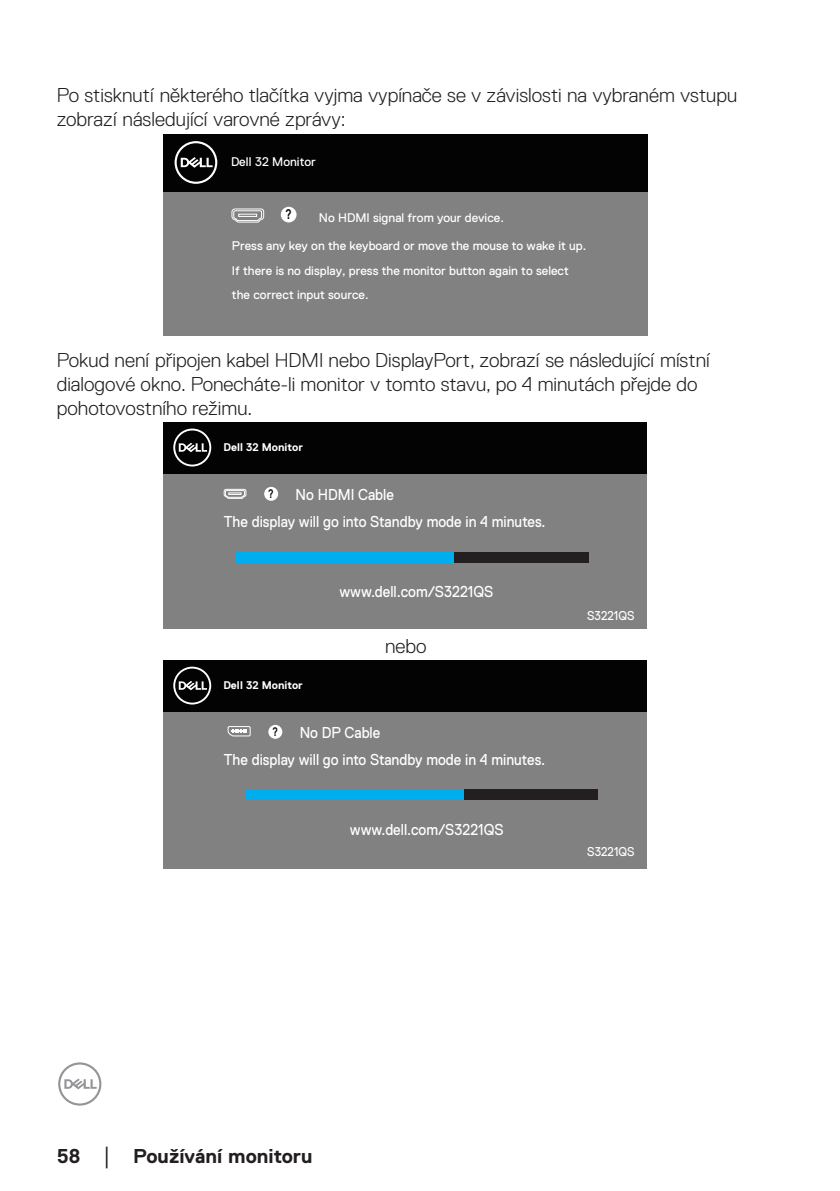
<style>
.page{position:relative;width:840px;height:1191px;background:#fff}
.page>*{position:absolute;margin:0;border:0;box-sizing:border-box;transform-origin:0 0}
.t1{font:300 20px/24px "Dell Replica";color:#231f20}
.t2{font:700 20px "Dell Replica";color:#231f20}
.t3{font:15.8px/27.2px "Dell Replica";color:#fff;scale:.92 1}
.t4{font:700 13.4px "Arial";color:#030303;scale:.73 1}
.t5{font:12.8px "Dell Replica";color:#fff;scale:.92 1}
.t6{font:12.6px/24.6px "Dell Replica";color:#fff}
.t7{font:700 12px "Arial";color:#030303;scale:.73 1}
.t8{font:700 11.2px "Dell Replica";color:#fff}
.s1{font-family:"Times New Roman";font-weight:400;font-size:18px}
</style>
<div class="page">
<svg style="left:58px;top:1062px;width:43px;height:43px"></svg>
<div style="left:163px;top:162px;width:485px;height:173px;background:#818181"></div>
<div style="left:163px;top:134px;width:485px;height:57px;background:#030303"></div>
<svg style="left:174px;top:141px;width:43px;height:43px"></svg>
<div style="left:281px;top:207px;width:15px;height:15px;background:#fff;border-radius:50%"></div>
<svg style="left:231px;top:208px;width:33px;height:15px"></svg>
<div style="left:163px;top:447px;width:483px;height:182px;background:#818181"></div>
<div style="left:163px;top:422px;width:483px;height:51px;background:#030303"></div>
<svg style="left:173px;top:428px;width:38px;height:38px"></svg>
<div style="left:264px;top:487px;width:14px;height:14px;background:#fff;border-radius:50%"></div>
<svg style="left:223px;top:488px;width:23px;height:11px"></svg>
<div style="left:236px;top:551px;width:352px;height:11px;background:#231f20"></div>
<div style="left:236px;top:551px;width:217px;height:11px;background:#00aeef"></div>
<div style="left:163px;top:685px;width:483px;height:183px;background:#818181"></div>
<div style="left:163px;top:660px;width:483px;height:51px;background:#030303"></div>
<svg style="left:173px;top:666px;width:38px;height:38px"></svg>
<div style="left:246px;top:789px;width:351px;height:11px;background:#231f20"></div>
<div style="left:268px;top:725px;width:14px;height:14px;background:#fff;border-radius:50%"></div>
<svg style="left:227px;top:726px;width:24px;height:10px"></svg>
<div style="left:246px;top:789px;width:217px;height:11px;background:#00aeef"></div>
<p class="t1" style="left:57px;top:83px;width:681px">Po stisknutí některého tlačítka vyjma vypínače se v závislosti na vybraném vstupu zobrazí následující varovné zprávy:</p>
<p class="t6" style="left:231px;top:150px;width:86px">Dell 32 Monitor</p>
<p class="t4" style="left:285px;top:205px;width:10px">?</p>
<p class="t6" style="left:319px;top:205px;width:186px">No HDMI signal from your device.</p>
<p class="t6" style="left:232px;top:233px;width:355px">Press any key on the keyboard or move the mouse to wake it up.<br>If there is no display, press the monitor button again to select the correct input source.</p>
<p class="t1" style="left:57px;top:348px;width:654px">Pokud není připojen kabel HDMI nebo DisplayPort, zobrazí se následující místní dialogové okno. Ponecháte-li monitor v tomto stavu, po 4 minutách přejde do pohotovostního režimu.</p>
<p class="t8" style="left:223px;top:441px;width:81px">Dell 32 Monitor</p>
<p class="t3" style="left:224px;top:481px;width:351px;text-indent:72px">No HDMI Cable<br>The display will go into Standby mode in 4 minutes.</p>
<p class="t7" style="left:268px;top:485px;width:9px">?</p>
<p class="t3" style="left:339px;top:578px;width:169px">www.dell.com/S3221QS</p>
<p class="t1" style="left:385px;top:634px;width:43px">nebo</p>
<p class="t8" style="left:223px;top:679px;width:81px">Dell 32 Monitor</p>
<p class="t3" style="left:224px;top:719px;width:351px;text-indent:76px">No DP Cable<br>The display will go into Standby mode in 4 minutes.</p>
<p class="t7" style="left:272px;top:723px;width:9px">?</p>
<p class="t3" style="left:349px;top:816px;width:168px">www.dell.com/S3221QS</p>
<p class="t5" style="left:587px;top:608px;width:53px">S3221QS</p>
<p class="t5" style="left:587px;top:844px;width:53px">S3221QS</p>
<p class="t2" style="left:57px;top:1144px;width:257px">58 <span class="s1">│</span> Používání monitoru</p>
</div>
